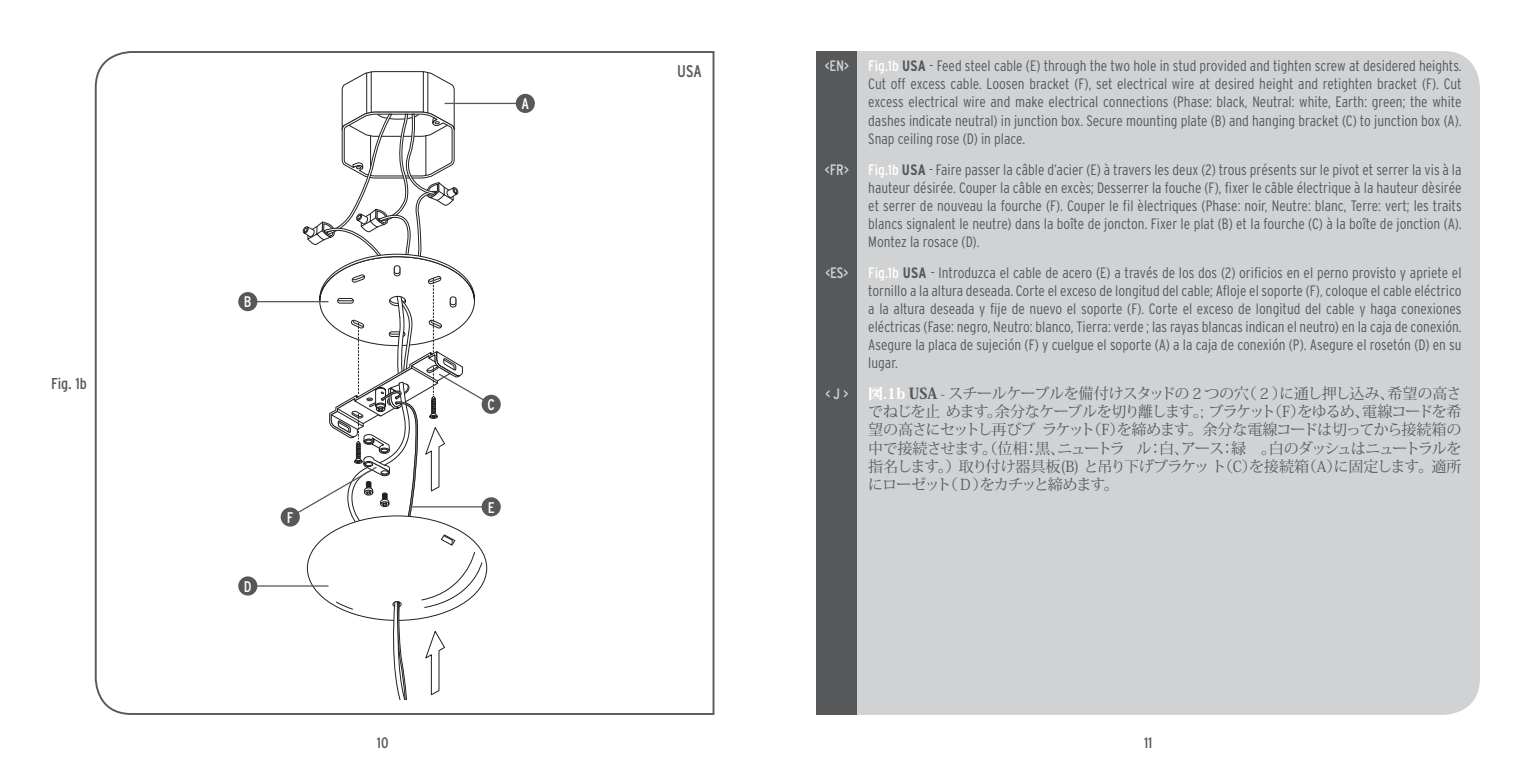
<style>
.page{position:relative;width:1531px;height:766px;background:#fff}
.page>*{position:absolute;margin:0;border:0;box-sizing:border-box;transform-origin:0 0}
.t1{font:condensed 16.88px "Interstate";color:#57585a}
.t2{font:condensed 15.75px "Interstate";color:#57585a}
.t3{font:condensed 15.53px "Interstate";color:#fff}
.t4{font:300 condensed 15.08px/18px "Interstate";color:#57585a;text-align:justify}
.t5{font:15.08px/18px "Koz Min Pro";letter-spacing:-.07em;color:#57585a;text-align:justify}
.t6{font:condensed 15.08px "Interstate";color:#d1d2d4}
.t7{font:condensed 15.08px "Interstate";color:#57585a}
.s1{font-weight:400;color:#fff}
.s2{font-weight:700}
.s3{font-weight:800;color:#fff}
.s4{font-weight:800}
</style>
<div class="page">
<svg style="left:94px;top:51px;width:621px;height:664px"></svg>
<div style="left:857px;top:51px;width:623px;height:663px;background:#d1d2d4"></div>
<div style="left:816px;top:51px;width:41px;height:663px;background:#57585a"></div>
<hr style="left:248px;top:301px;width:80px;height:1px;background:#57585a">
<div style="left:238px;top:292px;width:19px;height:19px;background:#57585a;border-radius:50%"></div>
<hr style="left:445px;top:103px;width:80px;height:1px;background:#57585a">
<div style="left:516px;top:94px;width:19px;height:19px;background:#57585a;border-radius:50%"></div>
<div style="left:482px;top:497px;width:19px;height:19px;background:#57585a;border-radius:50%"></div>
<hr style="left:248px;top:585px;width:80px;height:1px;background:#57585a">
<div style="left:238px;top:576px;width:19px;height:19px;background:#57585a;border-radius:50%"></div>
<div style="left:281px;top:507px;width:19px;height:19px;background:#57585a;border-radius:50%"></div>
<svg style="left:288px;top:71px;width:205px;height:643px"></svg>
<div style="left:482px;top:394px;width:19px;height:20px;background:#57585a;border-radius:50%"></div>
<p class="t2" style="left:51px;top:375px;width:37px">Fig. 1b</p>
<p class="t3" style="left:244px;top:293px;width:9px">B</p>
<p class="t3" style="left:244px;top:577px;width:9px">D</p>
<p class="t3" style="left:287px;top:508px;width:8px">F</p>
<p class="t3" style="left:521px;top:95px;width:9px">A</p>
<p class="t3" style="left:487px;top:396px;width:9px">C</p>
<p class="t3" style="left:488px;top:498px;width:8px">E</p>
<p class="t1" style="left:677px;top:62px;width:26px">USA</p>
<p class="t6" style="left:825px;top:57px;width:26px">&lt;EN&gt;</p>
<p class="t4" style="left:868px;top:57px;width:595px"><span class="s1">Fig.1b</span> <span class="s2">USA</span> - Feed steel cable (E) through the two hole in stud provided and tighten screw at desidered heights.<br>Cut off excess cable. Loosen bracket (F), set electrical wire at desired height and retighten bracket (F). Cut excess electrical wire and make electrical connections (Phase: black, Neutral: white, Earth: green; the white dashes indicate neutral) in junction box. Secure mounting plate (B) and hanging bracket (C) to junction box (A).<br>Snap ceiling rose (D) in place.</p>
<p class="t6" style="left:825px;top:161px;width:25px">&lt;FR&gt;</p>
<p class="t4" style="left:868px;top:160px;width:595px"><span class="s1">Fig.1b</span> <span class="s2">USA</span> - Faire passer la câble d’acier (E) à travers les deux (2) trous présents sur le pivot et serrer la vis à la hauteur désirée. Couper la câble en excès; Desserrer la fouche (F), fixer le câble électrique à la hauteur dèsirée et serrer de nouveau la fourche (F). Couper le fil èlectriques (Phase: noir, Neutre: blanc, Terre: vert; les traits blancs signalent le neutre) dans la boîte de joncton. Fixer le plat (B) et la fourche (C) à la boîte de jonction (A).<br>Montez la rosace (D).</p>
<p class="t6" style="left:825px;top:264px;width:25px">&lt;ES&gt;</p>
<p class="t4" style="left:868px;top:263px;width:595px"><span class="s1">Fig.1b</span> <span class="s2">USA</span> - Introduzca el cable de acero (E) a través de los dos (2) orificios en el perno provisto y apriete el tornillo a la altura deseada. Corte el exceso de longitud del cable; Afloje el soporte (F), coloque el cable eléctrico a la altura deseada y fije de nuevo el soporte (F). Corte el exceso de longitud del cable y haga conexiones eléctricas (Fase: negro, Neutro: blanco, Tierra: verde ; las rayas blancas indican el neutro) en la caja de conexión.<br>Asegure la placa de sujeción (F) y cuelgue el soporte (A) a la caja de conexión (P). Asegure el rosetón (D) en su lugar.</p>
<p class="t6" style="left:825px;top:385px;width:25px">&lt; J &gt;</p>
<p class="t5" style="left:868px;top:384px;width:595px"><span class="s3">図.1b</span> <span class="s4">USA</span> - スチールケーブルを備付けスタッドの２つの穴（２）に通し押し込み、希望の高さでねじを止 めます。余分なケーブルを切り離します。; ブラケット（F）をゆるめ、電線コードを希望の高さにセットし再びブ ラケット（F）を締めます。余分な電線コードは切ってから接続箱の中で接続させます。（位相：黒、ニュートラ ル：白、アース：緑　。白のダッシュはニュートラルを指名します。）取り付け器具板(B) と吊り下げブラケッ ト（C）を接続箱（A）に固定します。適所にローゼット（Ｄ）をカチッと締めます。</p>
<p class="t7" style="left:377px;top:734px;width:13px">10</p>
<p class="t7" style="left:1144px;top:734px;width:10px">11</p>
</div>
